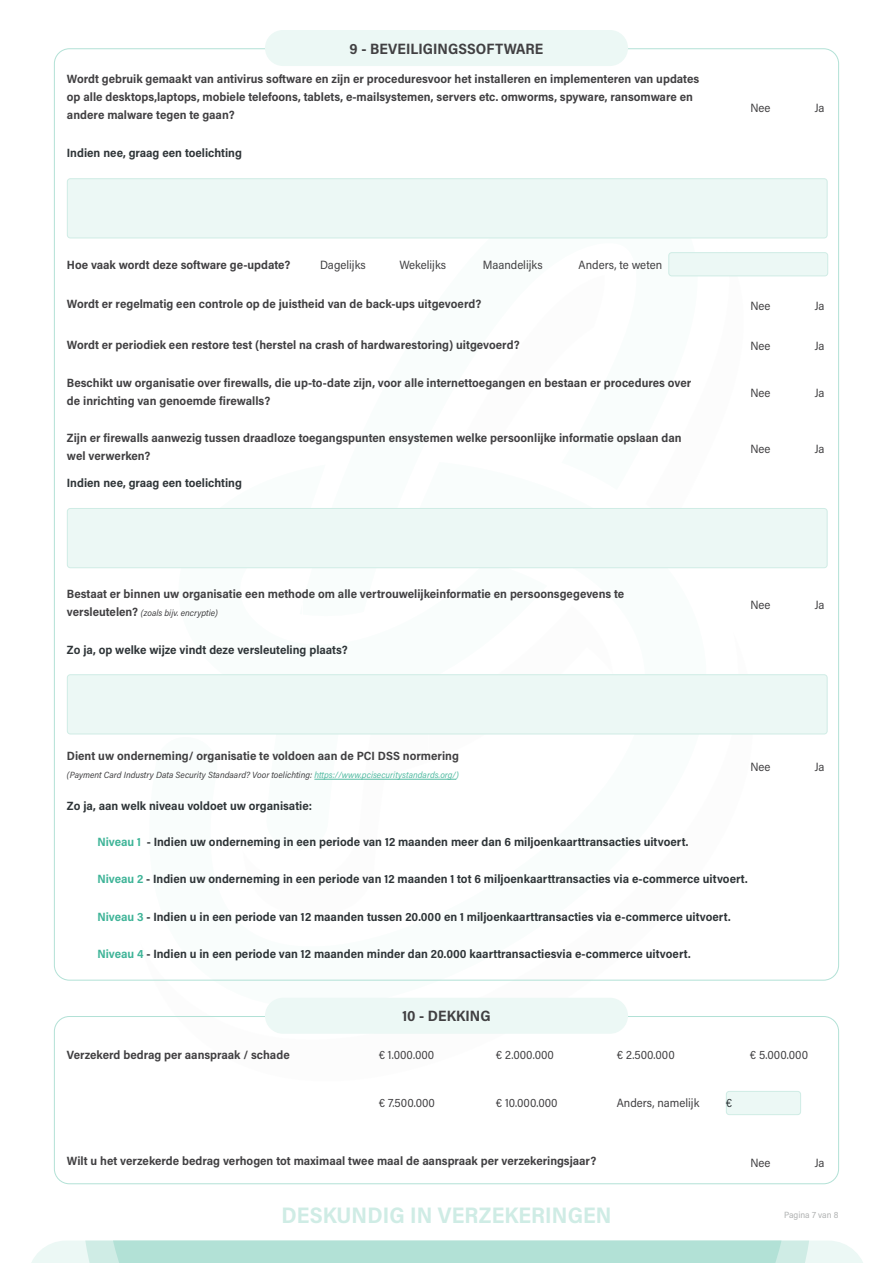
<style>
.page{position:relative;width:893px;height:1263px;background:#fff}
.page>*{position:absolute;margin:0;border:0;box-sizing:border-box;transform-origin:0 0}
.t1{font:700 22.5px "Acumin Pro Semi Cond";letter-spacing:.005em;color:#cfece5}
.t2{font:700 15px "Acumin Pro Semi Cond";letter-spacing:.005em;color:#414042}
.t3{font:700 12px/18px "Acumin Pro Semi Cond";color:#414042}
.t4{font:700 12px "Acumin Pro Semi Cond";color:#2f3538}
.t5{font:12px "Acumin Pro Semi Cond";color:#414042}
.t6{font:12px "Acumin Pro Semi Cond";color:#2f3538}
.t7{font:italic 9px "Acumin Pro Semi Cond";color:#414042}
.t8{font:9px "Acumin Pro Semi Cond";color:#afb1b1}
.s1{font-weight:700;font-style:normal;font-size:12px}
.s2{color:#52bba2}
.s3{color:#3fb498}
</style>
<div class="page">
<svg style="left:31px;top:1240px;width:832px;height:23px;background:#bde5dc"></svg>
<svg style="left:139px;top:238px;width:567px;height:763px"></svg>
<div style="left:54px;top:1016px;width:785px;height:168px;border:1px solid #b2e1d6;border-radius:15px"></div>
<div style="left:265px;top:30px;width:363px;height:36px;background:#ecf8f5;border-radius:18px"></div>
<div style="left:265px;top:998px;width:363px;height:36px;background:#ecf8f5;border-radius:18px"></div>
<hr style="left:314px;top:779px;width:142px;height:1px;background:#52bba2">
<div style="left:67px;top:179px;width:760px;height:59px;background:#ecf8f5;border-radius:3px"></div>
<div style="left:67px;top:178px;width:760px;height:60px;border:1px solid #cfece5;border-radius:3px"></div>
<div style="left:67px;top:508px;width:760px;height:60px;background:#ecf8f5;border-radius:3px"></div>
<div style="left:67px;top:508px;width:760px;height:60px;border:1px solid #cfece5;border-radius:3px"></div>
<div style="left:67px;top:675px;width:760px;height:59px;background:#ecf8f5;border-radius:3px"></div>
<div style="left:67px;top:674px;width:760px;height:60px;border:1px solid #cfece5;border-radius:3px"></div>
<div style="left:669px;top:253px;width:159px;height:23px;background:#ecf8f5;border-radius:3px"></div>
<div style="left:668px;top:252px;width:160px;height:24px;border:1px solid #cfece5;border-radius:3px"></div>
<div style="left:726px;top:1091px;width:75px;height:24px;background:#ecf8f5;border-radius:3px"></div>
<div style="left:726px;top:1091px;width:75px;height:24px;border:1px solid #cfece5;border-radius:3px"></div>
<p class="t2" style="left:349px;top:38px;width:195px">9 - BEVEILIGINGSSOFTWARE</p>
<p class="t3" style="left:67px;top:70px;width:634px">Wordt gebruik gemaakt van antivirus software en zijn er proceduresvoor het installeren en implementeren van updates op alle desktops,laptops, mobiele telefoons, tablets, e-mailsystemen, servers etc. omworms, spyware, ransomware en andere malware tegen te gaan?</p>
<p class="t4" style="left:67px;top:145px;width:177px">Indien nee, graag een toelichting</p>
<p class="t3" style="left:67px;top:255px;width:225px">Hoe vaak wordt deze software ge-update?</p>
<p class="t5" style="left:320px;top:256px;width:47px">Dagelijks</p>
<p class="t5" style="left:399px;top:256px;width:48px">Wekelijks</p>
<p class="t5" style="left:483px;top:256px;width:61px">Maandelijks</p>
<p class="t3" style="left:67px;top:294px;width:416px">Wordt er regelmatig een controle op de juistheid van de back-ups uitgevoerd?</p>
<p class="t5" style="left:579px;top:256px;width:85px">Anders, te weten</p>
<p class="t3" style="left:67px;top:335px;width:454px">Wordt er periodiek een restore test (herstel na crash of hardwarestoring) uitgevoerd?</p>
<p class="t3" style="left:67px;top:373px;width:626px">Beschikt uw organisatie over firewalls, die up-to-date zijn, voor alle internettoegangen en bestaan er procedures over de inrichting van genoemde firewalls?</p>
<p class="t3" style="left:67px;top:429px;width:616px">Zijn er firewalls aanwezig tussen draadloze toegangspunten ensystemen welke persoonlijke informatie opslaan dan wel verwerken?</p>
<p class="t4" style="left:67px;top:475px;width:177px">Indien nee, graag een toelichting</p>
<p class="t3" style="left:67px;top:585px;width:559px">Bestaat er binnen uw organisatie een methode om alle vertrouwelijkeinformatie en persoonsgegevens te</p>
<p class="t7" style="left:67px;top:607px;width:152px"><span class="s1">versleutelen?</span> (zoals bijv. encryptie)</p>
<p class="t4" style="left:67px;top:641px;width:282px">Zo ja, op welke wijze vindt deze versleuteling plaats?</p>
<p class="t3" style="left:67px;top:746px;width:393px">Dient uw onderneming/ organisatie te voldoen aan de PCI DSS normering</p>
<p class="t7" style="left:67px;top:769px;width:393px">(Payment Card Industry Data Security Standaard? Voor toelichting: <span class="s2">https://www.pcisecuritystandards.org/)</span></p>
<p class="t4" style="left:67px;top:797px;width:247px">Zo ja, aan welk niveau voldoet uw organisatie:</p>
<p class="t4" style="left:97px;top:833px;width:592px"><span class="s3">Niveau 1</span> - Indien uw onderneming in een periode van 12 maanden meer dan 6 miljoenkaarttransacties uitvoert.</p>
<p class="t5" style="left:750px;top:99px;width:22px">Nee</p>
<p class="t5" style="left:750px;top:297px;width:22px">Nee</p>
<p class="t5" style="left:750px;top:338px;width:22px">Nee</p>
<p class="t5" style="left:750px;top:385px;width:22px">Nee</p>
<p class="t5" style="left:750px;top:441px;width:22px">Nee</p>
<p class="t5" style="left:750px;top:596px;width:22px">Nee</p>
<p class="t5" style="left:750px;top:758px;width:22px">Nee</p>
<p class="t4" style="left:97px;top:870px;width:652px"><span class="s3">Niveau 2</span> - Indien uw onderneming in een periode van 12 maanden 1 tot 6 miljoenkaarttransacties via e-commerce uitvoert.</p>
<p class="t4" style="left:97px;top:908px;width:635px"><span class="s3">Niveau 3</span> - Indien u in een periode van 12 maanden tussen 20.000 en 1 miljoenkaarttransacties via e-commerce uitvoert.</p>
<p class="t4" style="left:97px;top:945px;width:595px"><span class="s3">Niveau 4</span> - Indien u in een periode van 12 maanden minder dan 20.000 kaarttransactiesvia e-commerce uitvoert.</p>
<p class="t2" style="left:402px;top:1005px;width:90px">10 - DEKKING</p>
<p class="t5" style="left:815px;top:99px;width:11px">Ja</p>
<p class="t5" style="left:815px;top:297px;width:11px">Ja</p>
<p class="t5" style="left:815px;top:338px;width:11px">Ja</p>
<p class="t5" style="left:815px;top:385px;width:11px">Ja</p>
<p class="t5" style="left:815px;top:441px;width:11px">Ja</p>
<p class="t5" style="left:815px;top:596px;width:11px">Ja</p>
<p class="t5" style="left:815px;top:758px;width:11px">Ja</p>
<p class="t3" style="left:67px;top:1046px;width:224px">Verzekerd bedrag per aanspraak / schade</p>
<p class="t5" style="left:379px;top:1047px;width:57px">€ 1.000.000</p>
<p class="t5" style="left:379px;top:1095px;width:58px">€ 7.500.000</p>
<p class="t5" style="left:496px;top:1047px;width:60px">€ 2.000.000</p>
<p class="t5" style="left:496px;top:1095px;width:63px">€ 10.000.000</p>
<p class="t5" style="left:617px;top:1047px;width:60px">€ 2.500.000</p>
<p class="t5" style="left:750px;top:1047px;width:60px">€ 5.000.000</p>
<p class="t5" style="left:617px;top:1095px;width:84px">Anders, namelijk</p>
<p class="t6" style="left:726px;top:1095px;width:8px">€</p>
<p class="t3" style="left:67px;top:1151px;width:531px">Wilt u het verzekerde bedrag verhogen tot maximaal twee maal de aanspraak per verzekeringsjaar?</p>
<p class="t5" style="left:750px;top:1154px;width:22px">Nee</p>
<p class="t5" style="left:815px;top:1154px;width:11px">Ja</p>
<h1 class="t1" style="left:281px;top:1199px;width:331px">DESKUNDIG IN VERZEKERINGEN</h1>
<p class="t8" style="left:784px;top:1208px;width:56px">Pagina 7 van 8</p>
</div>
